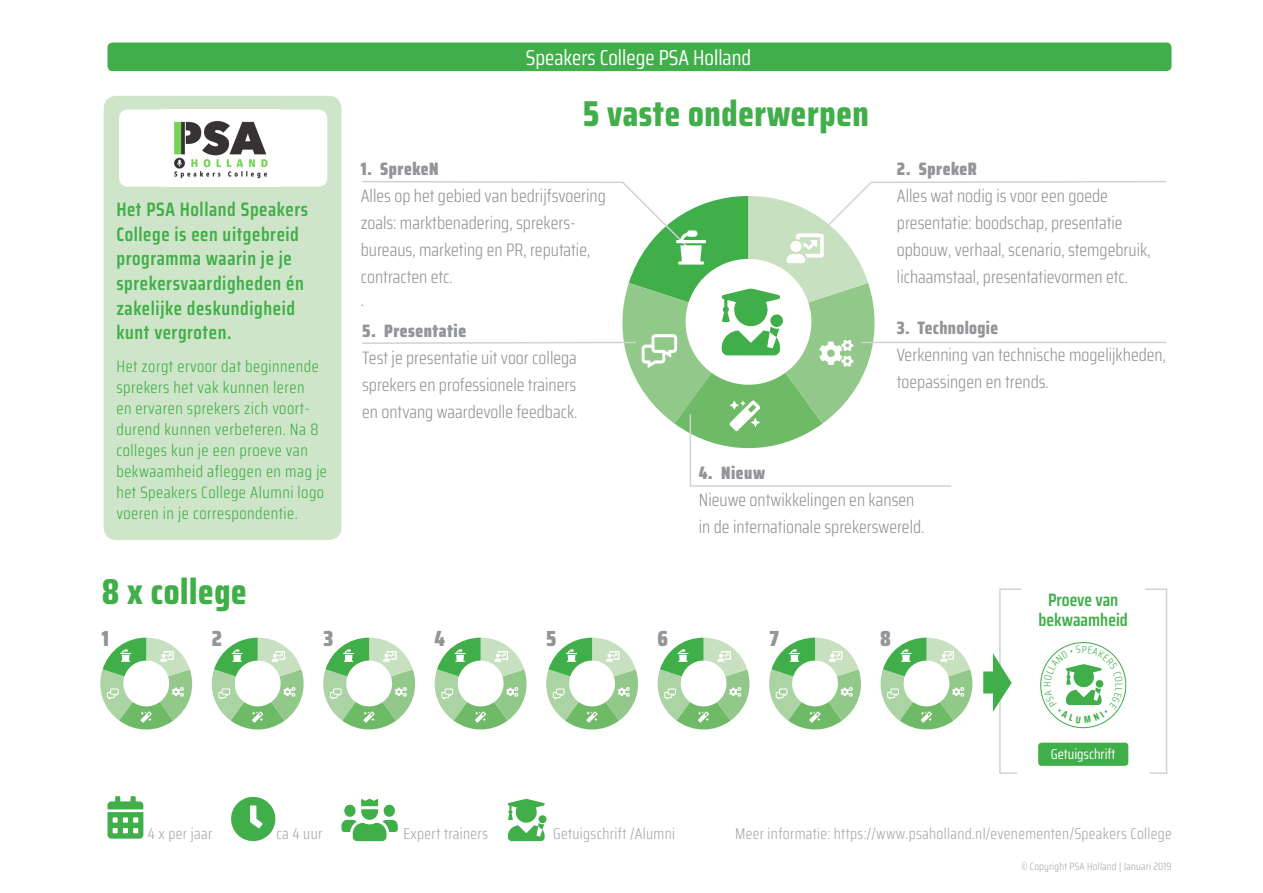
<style>
.page{position:relative;width:1263px;height:893px;background:#fff}
.page>*{position:absolute;margin:0;border:0;box-sizing:border-box;transform-origin:0 0}
.t1{font:800 36px "Saira Condensed";letter-spacing:.02em;color:#40ae49}
.t2{font:900 21.9px "Saira Condensed";color:#939598}
.t3{font:21.6px "Saira Condensed";color:#fff}
.t4{font:600 19.5px/24.6px "Saira Condensed";letter-spacing:.03em;color:#40ae49}
.t5{font:300 18px/27px "Saira Condensed";color:#939598}
.t6{font:900 18px "Saira Condensed";letter-spacing:.03em;color:#939598}
.t7{font:600 18px "Saira Condensed";color:#40ae49}
.t8{font:800 18px "Saira Condensed";letter-spacing:.02em;color:#939598}
.t9{font:300 16.5px/21px "Saira Condensed";letter-spacing:.03em;color:#40ae49}
.t10{font:300 15.6px "Saira Condensed";letter-spacing:.02em;color:#a8a9ad}
.t11{font:14.4px "Saira Condensed";color:#fff}
.t12{font:300 10.5px "Saira Condensed";letter-spacing:.02em;color:#a8a9ad}
.s1{font-weight:900}
</style>
<div class="page">
<svg style="left:362px;top:181px;width:805px;height:306px"></svg>
<svg style="left:100px;top:638px;width:93px;height:92px"></svg>
<svg style="left:880px;top:638px;width:93px;height:92px"></svg>
<svg style="left:211px;top:638px;width:93px;height:92px"></svg>
<svg style="left:323px;top:638px;width:92px;height:92px"></svg>
<svg style="left:434px;top:638px;width:93px;height:92px"></svg>
<svg style="left:546px;top:638px;width:92px;height:92px"></svg>
<svg style="left:657px;top:638px;width:93px;height:92px"></svg>
<svg style="left:769px;top:638px;width:92px;height:92px"></svg>
<div style="left:1038px;top:743px;width:90px;height:23px;background:#40ae49;border-radius:3px"></div>
<svg style="left:231px;top:797px;width:44px;height:44px"></svg>
<svg style="left:107px;top:796px;width:36px;height:43px"></svg>
<svg style="left:341px;top:799px;width:57px;height:42px"></svg>
<div style="left:104px;top:96px;width:237px;height:444px;background:#cfe5c9;border-radius:13px"></div>
<div style="left:119px;top:110px;width:208px;height:77px;background:#fff;border-radius:9px"></div>
<img style="left:174px;top:120px;width:94px;height:59px">
<div style="left:107px;top:43px;width:1064px;height:28px;background:#40ae49;border-radius:5px"></div>
<svg style="left:508px;top:799px;width:39px;height:42px"></svg>
<svg style="left:1145px;top:588px;width:23px;height:186px"></svg>
<svg style="left:983px;top:588px;width:39px;height:186px"></svg>
<svg style="left:1044px;top:646px;width:79px;height:77px"></svg>
<p class="t3" style="left:526px;top:41px;width:227px">Speakers College PSA Holland</p>
<p class="t4" style="left:116px;top:197px;width:193px">Het PSA Holland Speakers<br>College is een uitgebreid programma waarin je je sprekersvaardigheden én zakelijke deskundigheid kunt vergroten.</p>
<p class="t9" style="left:116px;top:355px;width:212px">Het zorgt ervoor dat beginnende sprekers het vak kunnen leren<br>en ervaren sprekers zich voort&shy;durend kunnen verbeteren. Na 8 colleges kun je een proeve van bekwaamheid afleggen en mag je het Speakers College Alumni logo voeren in je correspondentie.</p>
<p class="t1" style="left:102px;top:563px;width:146px">8 x college</p>
<p class="t1" style="left:583px;top:86px;width:288px">5 vaste onderwerpen</p>
<p class="t6" style="left:361px;top:155px;width:79px">1. SprekeN</p>
<p class="t5" style="left:361px;top:182px;width:247px">Alles op het gebied van bedrijfsvoering zoals: marktbenadering, sprekers&shy;bureaus, marketing en PR, reputatie, contracten etc.</p>
<p class="t5" style="left:361px;top:285px;width:5px">.</p>
<p class="t6" style="left:362px;top:317px;width:106px">5. Presentatie</p>
<p class="t5" style="left:362px;top:344px;width:217px;text-align:justify">Test je presentatie uit voor collega sprekers en professionele trainers en ontvang waardevolle feedback.</p>
<p class="t6" style="left:897px;top:155px;width:81px">2. SprekeR</p>
<p class="t5" style="left:897px;top:182px;width:255px">Alles wat nodig is voor een goede presentatie: boodschap, presentatie opbouw, verhaal, scenario, stemgebruik, lichaamstaal, presentatievormen etc.</p>
<p class="t8" style="left:897px;top:314px;width:103px">3. Technologie</p>
<p class="t5" style="left:897px;top:341px;width:271px">Verkenning van technische mogelijkheden,</p>
<p class="t5" style="left:897px;top:368px;width:153px">toepassingen en trends.</p>
<p class="t5" style="left:699px;top:459px;width:227px"><span class="s1">4. Nieuw<br></span>Nieuwe ontwikkelingen en kansen in de internationale sprekerswereld.</p>
<p class="t7" style="left:1048px;top:586px;width:72px">Proeve van</p>
<p class="t7" style="left:1038px;top:606px;width:91px">bekwaamheid</p>
<p class="t2" style="left:102px;top:621px;width:9px">1</p>
<p class="t2" style="left:212px;top:621px;width:12px">2</p>
<p class="t2" style="left:323px;top:621px;width:11px">3</p>
<p class="t2" style="left:434px;top:621px;width:12px">4</p>
<p class="t2" style="left:546px;top:621px;width:12px">5</p>
<p class="t2" style="left:657px;top:621px;width:12px">6</p>
<p class="t2" style="left:769px;top:621px;width:11px">7</p>
<p class="t2" style="left:880px;top:621px;width:12px">8</p>
<p class="t11" style="left:1051px;top:744px;width:66px">Getuigschrift</p>
<p class="t10" style="left:148px;top:822px;width:66px">4 x per jaar</p>
<p class="t10" style="left:276px;top:822px;width:48px">ca 4 uur</p>
<p class="t10" style="left:404px;top:822px;width:86px">Expert trainers</p>
<p class="t10" style="left:553px;top:822px;width:123px">Getuigschrift /Alumni</p>
<p class="t10" style="left:735px;top:822px;width:438px">Meer informatie: https://www.psaholland.nl/evenementen/Speakers College</p>
<p class="t12" style="left:1021px;top:859px;width:151px">© Copyright PSA Holland | Januari 2019</p>
</div>
